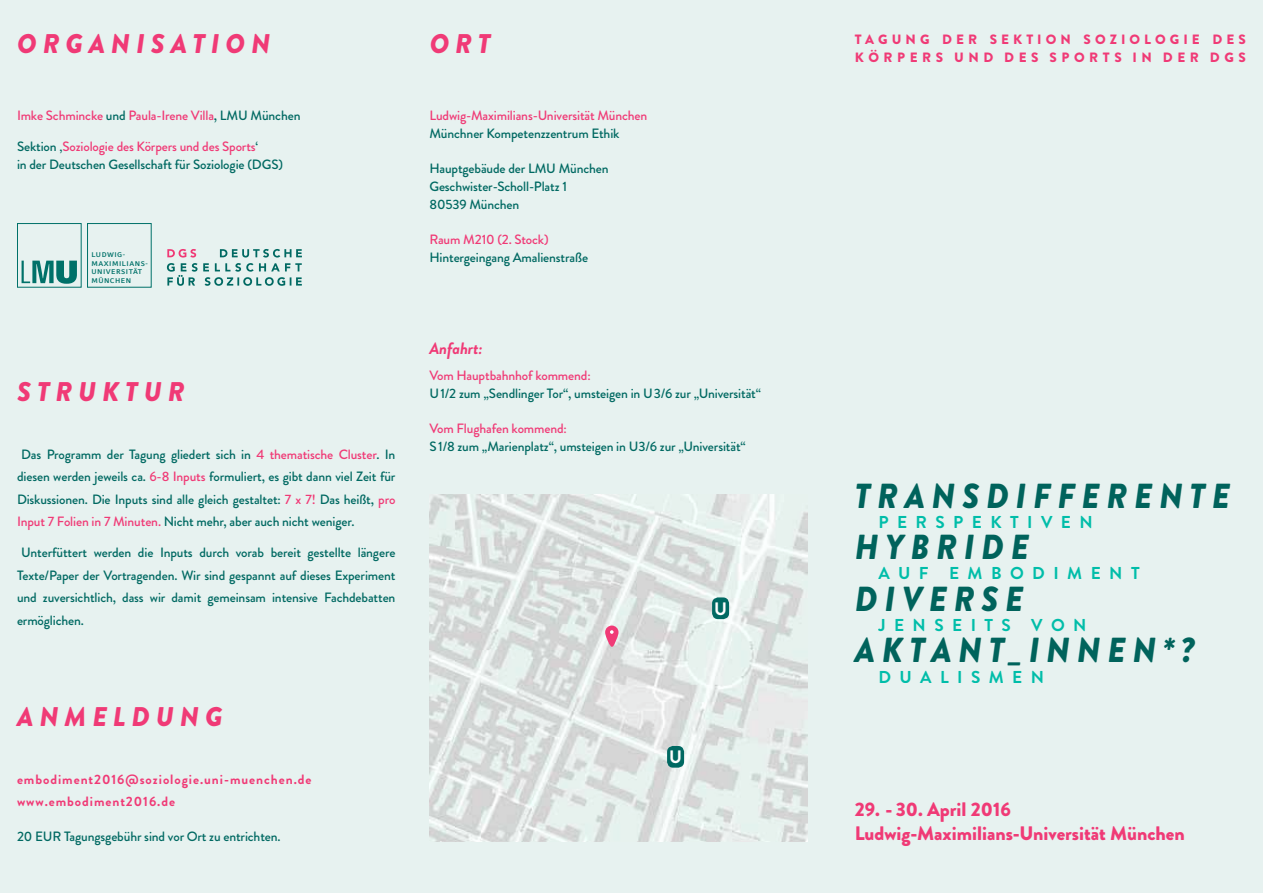
<style>
.page{position:relative;width:1263px;height:893px;background:#e7f2f0}
.page>*{position:absolute;margin:0;border:0;box-sizing:border-box;transform-origin:0 0}
.t1{font:italic 900 34.8px/51.3px "Brandon Grotesque";letter-spacing:.2em;color:#006962;scale:.96 1}
.t2{font:italic 900 27px "Brandon Grotesque";letter-spacing:.22em;color:#f03a76}
.t3{font:900 19.5px/24px "Brandon Grotesque";color:#f03a76}
.t4{font:700 18px "Brandon Grotesque";color:#fff}
.t5{font:700 17.25px "Brandon Grotesque";letter-spacing:.49em;color:#00c8b4}
.t6{font:italic 700 16.5px "Brandon Grotesque";letter-spacing:-.01em;color:#f03a76}
.t7{font:500 13.5px/22.5px "Brandon Grotesque";letter-spacing:-.01em;color:#006962}
.t8{font:500 13.5px "Brandon Grotesque";letter-spacing:-.01em;color:#f03a76}
.t9{font:700 13.5px/22.5px "Brandon Grotesque";letter-spacing:.07em;color:#f03a76}
.t10{font:900 13.5px/18px "Brandon Grotesque";letter-spacing:.3em;color:#f03a76}
.t11{font:700 6.9px/8.9px "LMU Compatil Fact";letter-spacing:.075em;color:#007169}
.s1{color:#006962}
.s2{color:#f03a76}
</style>
<div class="page">
<img style="left:429px;top:495px;width:378px;height:346px">
<svg style="left:605px;top:625px;width:13px;height:27px"></svg>
<div style="left:667px;top:746px;width:17px;height:22px;background:#006962;border-radius:6px"></div>
<div style="left:712px;top:597px;width:17px;height:22px;background:#006962;border-radius:6px"></div>
<svg style="left:167px;top:249px;width:135px;height:37px"></svg>
<div style="left:87px;top:223px;width:65px;height:65px;border:1px solid #007169"></div>
<svg style="left:17px;top:223px;width:65px;height:65px"></svg>
<h2 class="t2" style="left:17px;top:25px;width:255px">ORGANISATION</h2>
<h2 class="t2" style="left:430px;top:25px;width:62px">ORT</h2>
<p class="t8" style="left:17px;top:106px;width:285px">Imke Schmincke <span class="s1">und</span> Paula-Irene Villa<span class="s1">, LMU München</span></p>
<p class="t7" style="left:17px;top:138px;width:268px;line-height:18px">Sektion ‚<span class="s2">Soziologie des Körpers und des Sports</span>‘<br>in der Deutschen Gesellschaft für Soziologie (DGS)</p>
<p class="t11" style="left:91px;top:250px;width:58px">LUDWIG-<br>MAXIMILIANS-<br>UNIVERSITÄT<br>MÜNCHEN</p>
<h2 class="t2" style="left:17px;top:372px;width:167px">STR UKTUR</h2>
<p class="t7" style="left:17px;top:443px;width:380px;text-align:justify;text-indent:4px">Das Programm der Tagung gliedert sich in <span class="s2">4 thematische Cluster</span>. In diesen werden jeweils ca. <span class="s2">6-8 Inputs</span> formuliert, es gibt dann viel Zeit für Diskussionen. Die Inputs sind alle gleich gestaltet: <span class="s2">7 x 7!</span> Das heißt, <span class="s2">pro Input 7 Folien in 7 Minuten.</span> Nicht mehr, aber auch nicht weniger.</p>
<p class="t7" style="left:17px;top:542px;width:380px;text-align:justify;text-indent:4px">Unterfüttert werden die Inputs durch vorab bereit gestellte längere Texte/Paper der Vortragenden. Wir sind gespannt auf dieses Experiment und zuversichtlich, dass wir damit gemeinsam intensive Fachdebatten ermöglichen.</p>
<h2 class="t2" style="left:17px;top:698px;width:162px">ANMELDUNG</h2>
<p class="t9" style="left:17px;top:768px;width:296px">embodiment2016@soziologie.uni-muenchen.de www.embodiment2016.de</p>
<p class="t7" style="left:17px;top:826px;width:265px">20 EUR Tagungsgebühr sind vor Ort zu entrichten.</p>
<p class="t8" style="left:429px;top:106px;width:219px">Ludwig-Maximilians-Universität München</p>
<p class="t7" style="left:429px;top:123px;width:192px">Münchner Kompetenzzentrum Ethik</p>
<p class="t7" style="left:429px;top:160px;width:181px;line-height:18px">Hauptgebäude der LMU München<br>Geschwister-Scholl-Platz 1<br>80539 München</p>
<p class="t8" style="left:429px;top:230px;width:121px">Raum M210 (2. Stock)</p>
<p class="t7" style="left:429px;top:247px;width:160px">Hintergeingang Amalienstraße</p>
<p class="t6" style="left:429px;top:336px;width:55px">Anfahrt:</p>
<p class="t8" style="left:429px;top:366px;width:163px">Vom Hauptbahnhof kommend:</p>
<p class="t7" style="left:429px;top:383px;width:333px">U1/2 zum „Sendlinger Tor“, umsteigen in U3/6 zur „Universität“</p>
<p class="t8" style="left:429px;top:419px;width:139px">Vom Flughafen kommend:</p>
<p class="t7" style="left:429px;top:436px;width:318px">S 1/8 zum „Marienplatz“, umsteigen in U3/6 zur „Universität“</p>
<h3 class="t4" style="left:714px;top:596px;width:14px">U</h3>
<h3 class="t4" style="left:669px;top:745px;width:14px">U</h3>
<p class="t10" style="left:855px;top:30px;width:392px">TAGUNG DER SEKTION SOZIOLOGIE DES<br>KÖRPERS UND DES SPORTS IN DER DGS</p>
<h1 class="t1" style="left:855px;top:471px;width:392px">TRANSDIFFERENTE<br>HYBRIDE<br>DIVERSE<br>AKTANT_INNEN*?</h1>
<p class="t5" style="left:878px;top:510px;width:216px">Persp ektiven</p>
<p class="t5" style="left:878px;top:561px;width:263px">auf E mbodiment</p>
<p class="t5" style="left:878px;top:613px;width:210px">jenseits von</p>
<p class="t5" style="left:878px;top:665px;width:167px">D ualismen</p>
<h3 class="t3" style="left:855px;top:798px;width:332px">29. - 30. April 2016<br>Ludwig-Maximilians-Universität München</h3>
</div>
